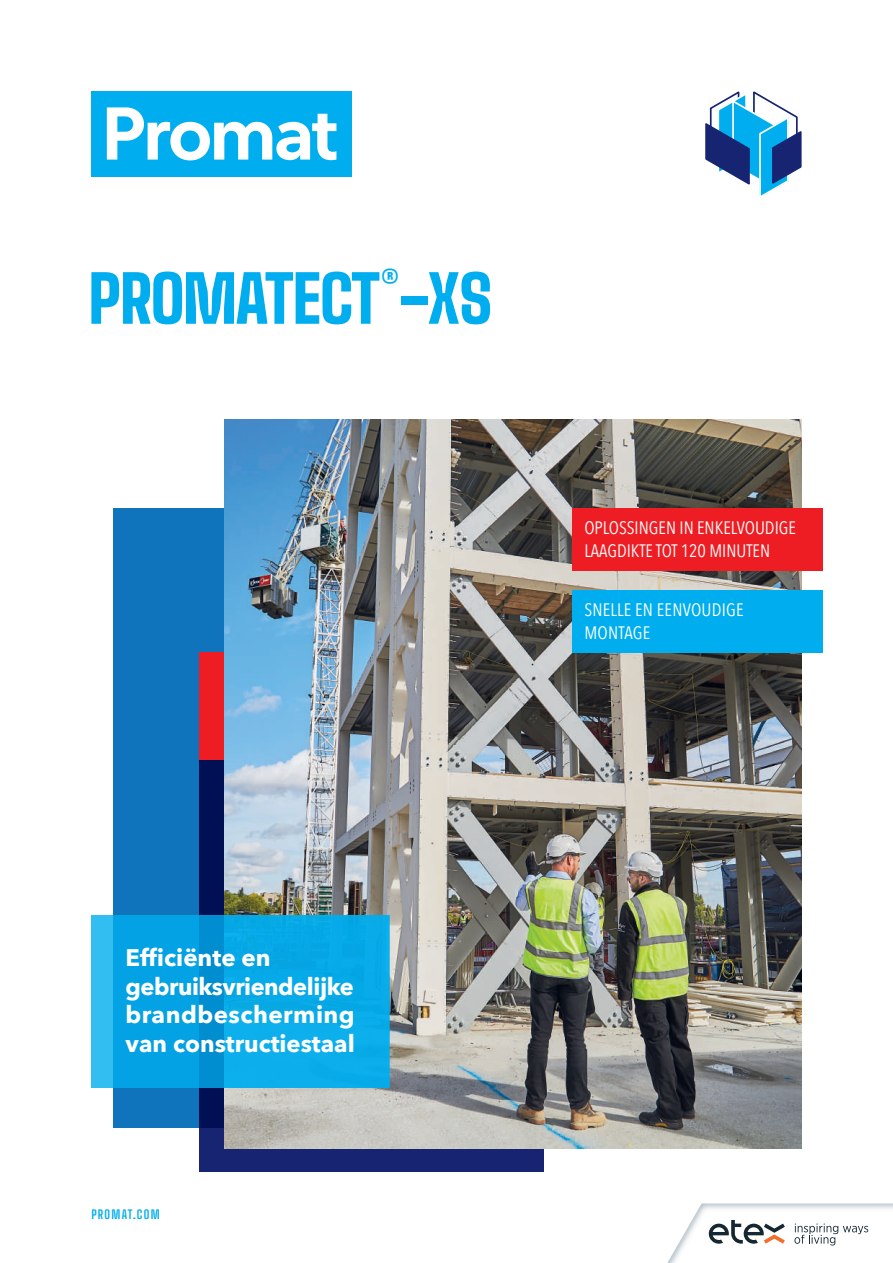
<style>
.page{position:relative;width:893px;height:1263px;background:#fff}
.page>*{position:absolute;margin:0;border:0;box-sizing:border-box;transform-origin:0 0}
.t1{font:900 64.5px "Big Shoulders Text";letter-spacing:-.02em;color:#00aeef}
.t2{font:700 24px/28.5px "Avenir Next";color:#fff}
.t3{font:18px/23.5px "Avenir Next Condensed";color:#fff}
.t4{font:700 12px "Big Shoulders Text";letter-spacing:.1em;color:#00aeef}
</style>
<div class="page">
<div style="left:113px;top:508px;width:284px;height:620px;background:#1074bc"></div>
<svg style="left:200px;top:760px;width:344px;height:411px;background:#122069"></svg>
<div style="left:200px;top:652px;width:24px;height:108px;background:#ee1d23"></div>
<img style="left:224px;top:420px;width:577px;height:728px">
<svg style="left:667px;top:1203px;width:226px;height:60px"></svg>
<div style="left:91px;top:91px;width:261px;height:85px;background:#00aeef"></div>
<svg style="left:107px;top:107px;width:229px;height:53px"></svg>
<svg style="left:705px;top:91px;width:97px;height:106px"></svg>
<svg style="left:91px;top:915px;width:133px;height:173px;background:#0aa2e2"></svg>
<div style="left:224px;top:915px;width:165px;height:173px;background:#08abe9"></div>
<div style="left:572px;top:508px;width:251px;height:62px;background:#ee1d23"></div>
<div style="left:572px;top:590px;width:251px;height:62px;background:#00aeef"></div>
<h1 class="t1" style="left:89px;top:252px;width:405px">PROMATECT<sup>®</sup>-XS</h1>
<p class="t3" style="left:584px;top:515px;width:213px">OPLOSSINGEN IN ENKELVOUDIGE<br>LAAGDIKTE TOT 120 MINUTEN</p>
<p class="t3" style="left:584px;top:597px;width:161px">SNELLE EN EENVOUDIGE<br>MONTAGE</p>
<h2 class="t2" style="left:126px;top:943px;width:231px">Efficiënte en gebruiksvriendelijke brandbescherming van constructiestaal</h2>
<p class="t4" style="left:91px;top:1205px;width:70px">PROMAT.COM</p>
</div>
